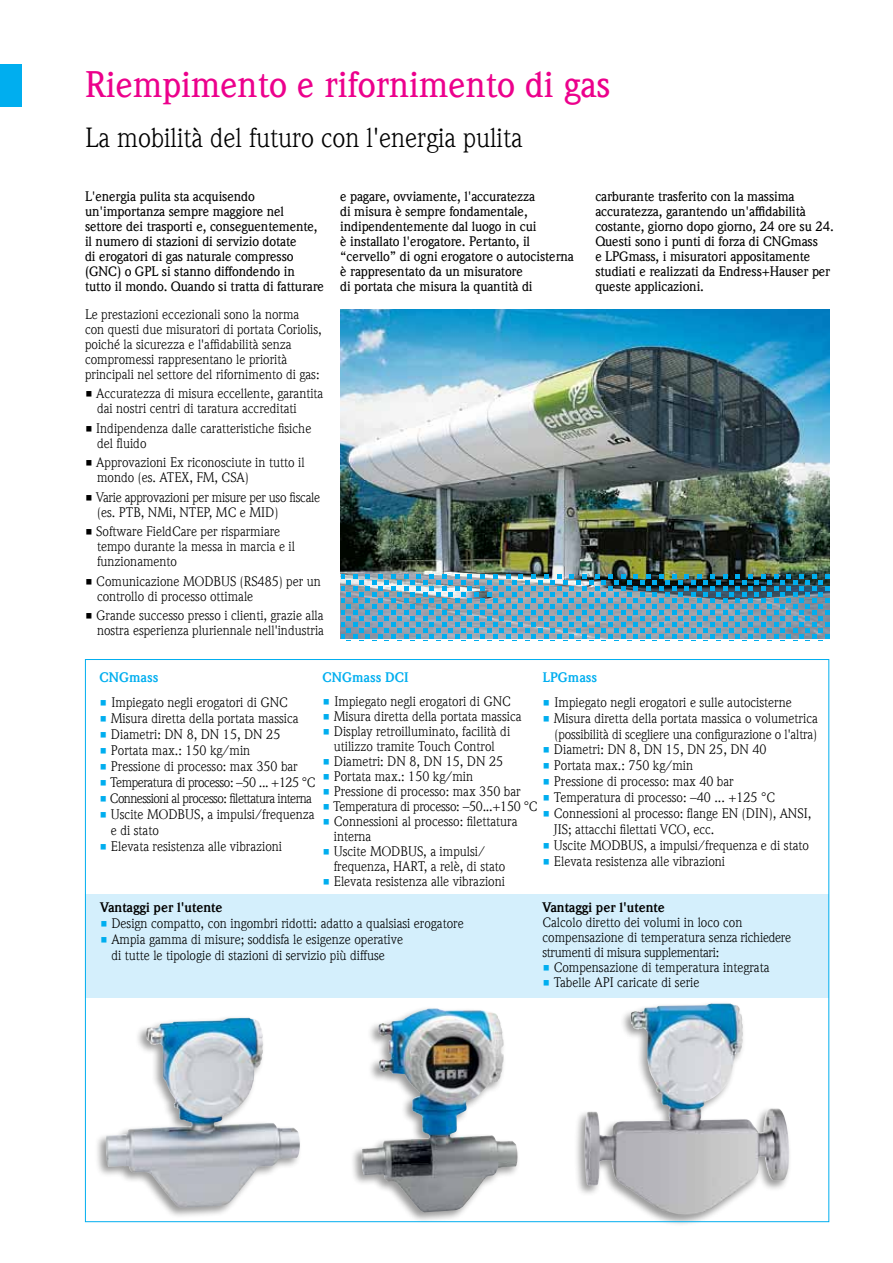
<style>
.page{position:relative;width:893px;height:1263px;background:#fff}
.page>*{position:absolute;margin:0;border:0;box-sizing:border-box;transform-origin:0 0}
.t1{font:500 36px "E+H Weidemann Com";color:#ec008c}
.t2{font:27px "E+H Weidemann Com";color:#000}
.t3{font:13.5px/15px "E+H Weidemann Com";color:#000}
.t4{font:500 13.5px/15px "E+H Weidemann Com";letter-spacing:-.01em;color:#000}
.t5{font:13.5px/15px "E+H Weidemann Com";letter-spacing:-.02em;color:#000}
.t6{font:13.5px "E+H Weidemann Com";letter-spacing:-.04em;color:#000}
.t7{font:700 13.5px "E+H Weidemann Com";color:#000}
.t8{font:13.5px "E+H Weidemann Com";letter-spacing:-.03em;color:#000}
.t9{font:700 13.5px "E+H Weidemann Com";color:#00aeef}
.s1{color:#00aeef}
</style>
<div class="page">
<div style="left:0;top:64px;width:21px;height:42px;background:#00aeef"></div>
<img style="left:340px;top:309px;width:489px;height:330px">
<svg style="left:341px;top:574px;width:488px;height:64px;background:#609cb5"></svg>
<div style="left:85px;top:895px;width:744px;height:103px;background:#d4effc"></div>
<div style="left:350px;top:1005px;width:170px;height:218px;background:#000;opacity:.4"></div>
<img style="left:361px;top:1008px;width:157px;height:205px">
<div style="left:94px;top:1015px;width:209px;height:204px;background:#000;opacity:.4"></div>
<img style="left:105px;top:1018px;width:195px;height:190px">
<div style="left:573px;top:1000px;width:219px;height:227px;background:#000;opacity:.4"></div>
<img style="left:584px;top:1003px;width:205px;height:213px">
<h1 class="t1" style="left:85px;top:63px;width:527px">Riempimento e rifornimento di gas</h1>
<h2 class="t2" style="left:85px;top:122px;width:439px">La mobilità del futuro con l'energia pulita</h2>
<p class="t4" style="left:85px;top:189px;width:241px">L'energia pulita sta acquisendo un'importanza sempre maggiore nel settore dei trasporti e, conseguentemente, il numero di stazioni di servizio dotate<br>di erogatori di gas naturale compresso (GNC) o GPL si stanno diffondendo in tutto il mondo. Quando si tratta di fatturare</p>
<p class="t3" style="left:85px;top:307px;width:238px">Le prestazioni eccezionali sono la norma con questi due misuratori di portata Coriolis, poiché la sicurezza e l'affidabilità senza compromessi rappresentano le priorità principali nel settore del rifornimento di gas:</p>
<p class="t3" style="left:97px;top:387px;width:228px;text-indent:-12px">• Accuratezza di misura eccellente, garantita dai nostri centri di taratura accreditati</p>
<p class="t3" style="left:97px;top:421px;width:216px;text-indent:-12px">• Indipendenza dalle caratteristiche fisiche del fluido</p>
<p class="t3" style="left:97px;top:456px;width:209px;text-indent:-12px">• Approvazioni Ex riconosciute in tutto il mondo (es. ATEX, FM, CSA)</p>
<p class="t5" style="left:97px;top:490px;width:225px;text-indent:-12px">• Varie approvazioni per misure per uso fiscale (es. PTB, NMi, NTEP, MC e MID)</p>
<p class="t3" style="left:97px;top:525px;width:200px;text-indent:-12px">• Software FieldCare per risparmiare tempo durante la messa in marcia e il funzionamento</p>
<p class="t3" style="left:97px;top:574px;width:225px;text-indent:-12px">• Comunicazione MODBUS (RS485) per un controllo di processo ottimale</p>
<p class="t3" style="left:85px;top:608px;width:240px;text-align:right">• Grande successo presso i clienti, grazie alla nostra esperienza pluriennale nell'industria</p>
<p class="t4" style="left:340px;top:189px;width:235px">e pagare, ovviamente, l'accuratezza<br>di misura è sempre fondamentale, indipendentemente dal luogo in cui<br>è installato l'erogatore. Pertanto, il “cervello” di ogni erogatore o autocisterna è rappresentato da un misuratore<br>di portata che misura la quantità di</p>
<p class="t4" style="left:595px;top:189px;width:240px">carburante trasferito con la massima accuratezza, garantendo un'affidabilità costante, giorno dopo giorno, 24 ore su 24.<br>Questi sono i punti di forza di CNGmass<br>e LPGmass, i misuratori appositamente studiati e realizzati da Endress+Hauser per queste applicazioni.</p>
<p class="t9" style="left:100px;top:669px;width:60px">CNGmass</p>
<p class="t3" style="left:100px;top:695px;width:190px"><span class="s1">•</span> Impiegato negli erogatori di GNC</p>
<p class="t3" style="left:100px;top:711px;width:200px"><span class="s1">•</span> Misura diretta della portata massica</p>
<p class="t3" style="left:100px;top:727px;width:182px"><span class="s1">•</span> Diametri: DN 8, DN 15, DN 25</p>
<p class="t3" style="left:100px;top:743px;width:152px"><span class="s1">•</span> Portata max.: 150 kg/min</p>
<p class="t3" style="left:100px;top:759px;width:200px"><span class="s1">•</span> Pressione di processo: max 350 bar</p>
<p class="t8" style="left:100px;top:774px;width:218px"><span class="s1">•</span> Temperatura di processo: –50 ... +125 °C</p>
<p class="t6" style="left:100px;top:790px;width:214px"><span class="s1">•</span> Connessioni al processo: filettatura interna</p>
<p class="t3" style="left:111px;top:806px;width:205px;line-height:15.9px;text-indent:-11px"><span class="s1">•</span> Uscite MODBUS, a impulsi/frequenza e di stato</p>
<p class="t3" style="left:100px;top:839px;width:184px"><span class="s1">•</span> Elevata resistenza alle vibrazioni</p>
<p class="t9" style="left:543px;top:669px;width:56px">LPGmass</p>
<p class="t3" style="left:543px;top:695px;width:251px"><span class="s1">•</span> Impiegato negli erogatori e sulle autocisterne</p>
<p class="t3" style="left:543px;top:710px;width:277px;line-height:15.9px;text-align:right"><span class="s1">•</span> Misura diretta della portata massica o volumetrica (possibilità di scegliere una configurazione o l'altra)</p>
<p class="t3" style="left:543px;top:742px;width:226px"><span class="s1">•</span> Diametri: DN 8, DN 15, DN 25, DN 40</p>
<p class="t3" style="left:543px;top:758px;width:152px"><span class="s1">•</span> Portata max.: 750 kg/min</p>
<p class="t3" style="left:543px;top:774px;width:193px"><span class="s1">•</span> Pressione di processo: max 40 bar</p>
<p class="t3" style="left:543px;top:790px;width:234px"><span class="s1">•</span> Temperatura di processo: –40 ... +125 °C</p>
<p class="t3" style="left:554px;top:806px;width:259px;line-height:15.9px;text-indent:-11px"><span class="s1">•</span> Connessioni al processo: flange EN (DIN), ANSI,<br>JIS; attacchi filettati VCO, ecc.</p>
<p class="t3" style="left:543px;top:838px;width:268px"><span class="s1">•</span> Uscite MODBUS, a impulsi/frequenza e di stato</p>
<p class="t3" style="left:543px;top:854px;width:184px"><span class="s1">•</span> Elevata resistenza alle vibrazioni</p>
<p class="t9" style="left:322px;top:669px;width:88px">CNGmass DCI</p>
<p class="t3" style="left:322px;top:694px;width:190px"><span class="s1">•</span> Impiegato negli erogatori di GNC</p>
<p class="t3" style="left:322px;top:709px;width:200px"><span class="s1">•</span> Misura diretta della portata massica</p>
<p class="t3" style="left:322px;top:724px;width:189px;text-align:center"><span class="s1">•</span> Display retroilluminato, facilità di utilizzo tramite Touch Control</p>
<p class="t3" style="left:322px;top:754px;width:182px"><span class="s1">•</span> Diametri: DN 8, DN 15, DN 25</p>
<p class="t3" style="left:322px;top:769px;width:152px"><span class="s1">•</span> Portata max.: 150 kg/min</p>
<p class="t3" style="left:322px;top:784px;width:200px"><span class="s1">•</span> Pressione di processo: max 350 bar</p>
<p class="t5" style="left:322px;top:799px;width:217px"><span class="s1">•</span> Temperatura di processo: –50...+150 °C</p>
<p class="t3" style="left:334px;top:814px;width:185px;text-indent:-11px"><span class="s1">•</span> Connessioni al processo: filettatura interna</p>
<p class="t3" style="left:334px;top:844px;width:173px;text-indent:-11px"><span class="s1">•</span> Uscite MODBUS, a impulsi/ frequenza, HART, a relè, di stato</p>
<p class="t3" style="left:322px;top:874px;width:184px"><span class="s1">•</span> Elevata resistenza alle vibrazioni</p>
<p class="t7" style="left:100px;top:899px;width:124px">Vantaggi per l'utente</p>
<p class="t3" style="left:100px;top:916px;width:365px"><span class="s1">•</span> Design compatto, con ingombri ridotti: adatto a qualsiasi erogatore</p>
<p class="t3" style="left:100px;top:931px;width:304px;line-height:15.9px;text-align:center"><span class="s1">•</span> Ampia gamma di misure; soddisfa le esigenze operative di tutte le tipologie di stazioni di servizio più diffuse</p>
<p class="t7" style="left:542px;top:899px;width:124px">Vantaggi per l'utente</p>
<p class="t3" style="left:542px;top:915px;width:250px">Calcolo diretto dei volumi in loco con compensazione di temperatura senza richiedere strumenti di misura supplementari:</p>
<p class="t3" style="left:542px;top:960px;width:229px"><span class="s1">•</span> Compensazione di temperatura integrata</p>
<p class="t3" style="left:542px;top:975px;width:158px"><span class="s1">•</span> Tabelle API caricate di serie</p>
</div>
